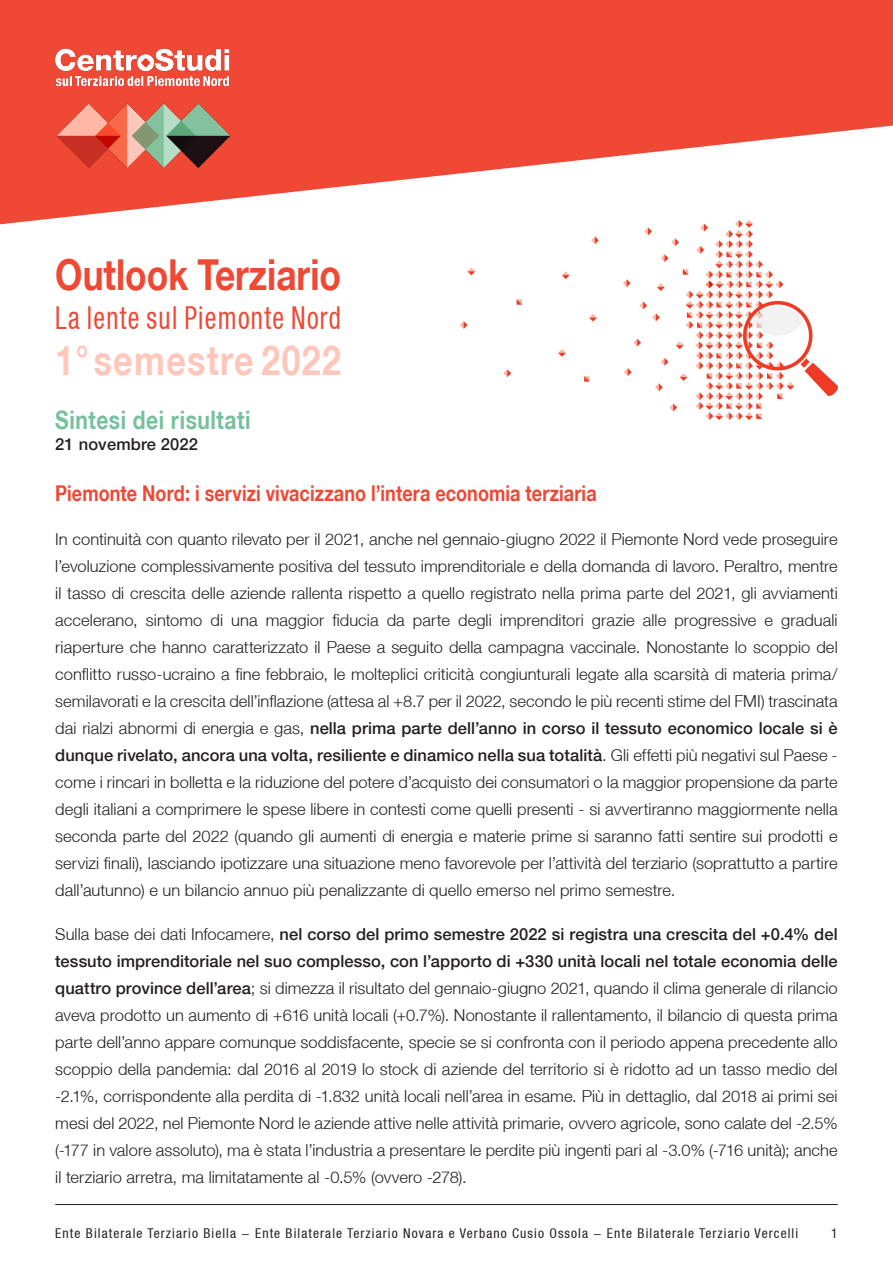
<style>
.page{position:relative;width:893px;height:1263px;background:#fff}
.page>*{position:absolute;margin:0;border:0;box-sizing:border-box;transform-origin:0 0}
.t1{font:700 42.75px "Helvetica Neue LT";color:#ef4834;scale:.83 1}
.t2{font:700 41.1px "Helvetica Neue LT";letter-spacing:.04em;color:#ffc6bb;scale:.83 1}
.t3{font:condensed 31.65px "Helvetica Neue LT";letter-spacing:.05em;color:#ef4834;scale:.83 1}
.t4{font:700 25.35px "Helvetica Neue LT";letter-spacing:.025em;color:#75c19e;scale:.83 1}
.t5{font:700 21.75px "Helvetica Neue LT";letter-spacing:.005em;color:#ef4834;scale:.83 1}
.t6{font:300 16.5px/27px "Helvetica Neue LT";letter-spacing:.005em;color:#231f20;text-align:justify}
.t7{font:500 16.5px "Helvetica Neue LT";letter-spacing:.01em;color:#231f20}
.t8{font:condensed 13.5px "Helvetica Neue LT";letter-spacing:.08em;color:#231f20}
.s1{font-weight:500}
</style>
<div class="page">
<svg style="left:0;top:0;width:893px;height:224px;fill:#ef4834"></svg>
<img style="left:34px;top:26px;width:214px;height:81px">
<img style="left:56px;top:101px;width:174px;height:69px">
<hr style="left:55px;top:1204px;width:783px;height:1px;background:#231f20">
<img style="left:440px;top:220px;width:398px;height:200px">
<p class="t1" style="left:55px;top:249px;width:346px">Outlook Terziario</p>
<p class="t3" style="left:55px;top:300px;width:346px">La lente sul Piemonte Nord</p>
<p class="t2" style="left:55px;top:335px;width:346px">1° semestre 2022</p>
<p class="t4" style="left:55px;top:404px;width:237px">Sintesi dei risultati</p>
<p class="t7" style="left:55px;top:434px;width:144px">21 novembre 2022</p>
<p class="t5" style="left:55px;top:480px;width:654px">Piemonte Nord: i servizi vivacizzano l’intera economia terziaria</p>
<p class="t6" style="left:55px;top:525px;width:784px">In continuità con quanto rilevato per il 2021, anche nel gennaio-giugno 2022 il Piemonte Nord vede proseguire l’evoluzione complessivamente positiva del tessuto imprenditoriale e della domanda di lavoro. Peraltro, mentre il tasso di crescita delle aziende rallenta rispetto a quello registrato nella prima parte del 2021, gli avviamenti accelerano, sintomo di una maggior fiducia da parte degli imprenditori grazie alle progressive e graduali riaperture che hanno caratterizzato il Paese a seguito della campagna vaccinale. Nonostante lo scoppio del conflitto russo-ucraino a fine febbraio, le molteplici criticità congiunturali legate alla scarsità di materia prima/ semilavorati e la crescita dell’inflazione (attesa al +8.7 per il 2022, secondo le più recenti stime del FMI) trascinata dai rialzi abnormi di energia e gas, <span class="s1">nella prima parte dell’anno in corso il tessuto economico locale si è dunque rivelato, ancora una volta, resiliente e dinamico nella sua totalità</span>. Gli effetti più negativi sul Paese - come i rincari in bolletta e la riduzione del potere d’acquisto dei consumatori o la maggior propensione da parte degli italiani a comprimere le spese libere in contesti come quelli presenti - si avvertiranno maggiormente nella seconda parte del 2022 (quando gli aumenti di energia e materie prime si saranno fatti sentire sui prodotti e servizi finali), lasciando ipotizzare una situazione meno favorevole per l’attività del terziario (soprattutto a partire dall’autunno) e un bilancio annuo più penalizzante di quello emerso nel primo semestre.</p>
<p class="t6" style="left:55px;top:920px;width:784px">Sulla base dei dati Infocamere, <span class="s1">nel corso del primo semestre 2022 si registra una crescita del +0.4% del tessuto imprenditoriale nel suo complesso, con l’apporto di +330 unità locali nel totale economia delle quattro province dell’area</span>; si dimezza il risultato del gennaio-giugno 2021, quando il clima generale di rilancio aveva prodotto un aumento di +616 unità locali (+0.7%). Nonostante il rallentamento, il bilancio di questa prima parte dell’anno appare comunque soddisfacente, specie se si confronta con il periodo appena precedente allo scoppio della pandemia: dal 2016 al 2019 lo stock di aziende del territorio si è ridotto ad un tasso medio del -2.1%, corrispondente alla perdita di -1.832 unità locali nell’area in esame. Più in dettaglio, dal 2018 ai primi sei mesi del 2022, nel Piemonte Nord le aziende attive nelle attività primarie, ovvero agricole, sono calate del -2.5% (-177 in valore assoluto), ma è stata l’industria a presentare le perdite più ingenti pari al -3.0% (-716 unità); anche il terziario arretra, ma limitatamente al -0.5% (ovvero -278).</p>
<p class="t8" style="left:55px;top:1226px;width:744px">Ente Bilaterale Terziario Biella - Ente Bilaterale Terziario Novara e Verbano Cusio Ossola - Ente Bilaterale Terziario Vercelli</p>
<p class="t8" style="left:831px;top:1226px;width:8px">1</p>
</div>
